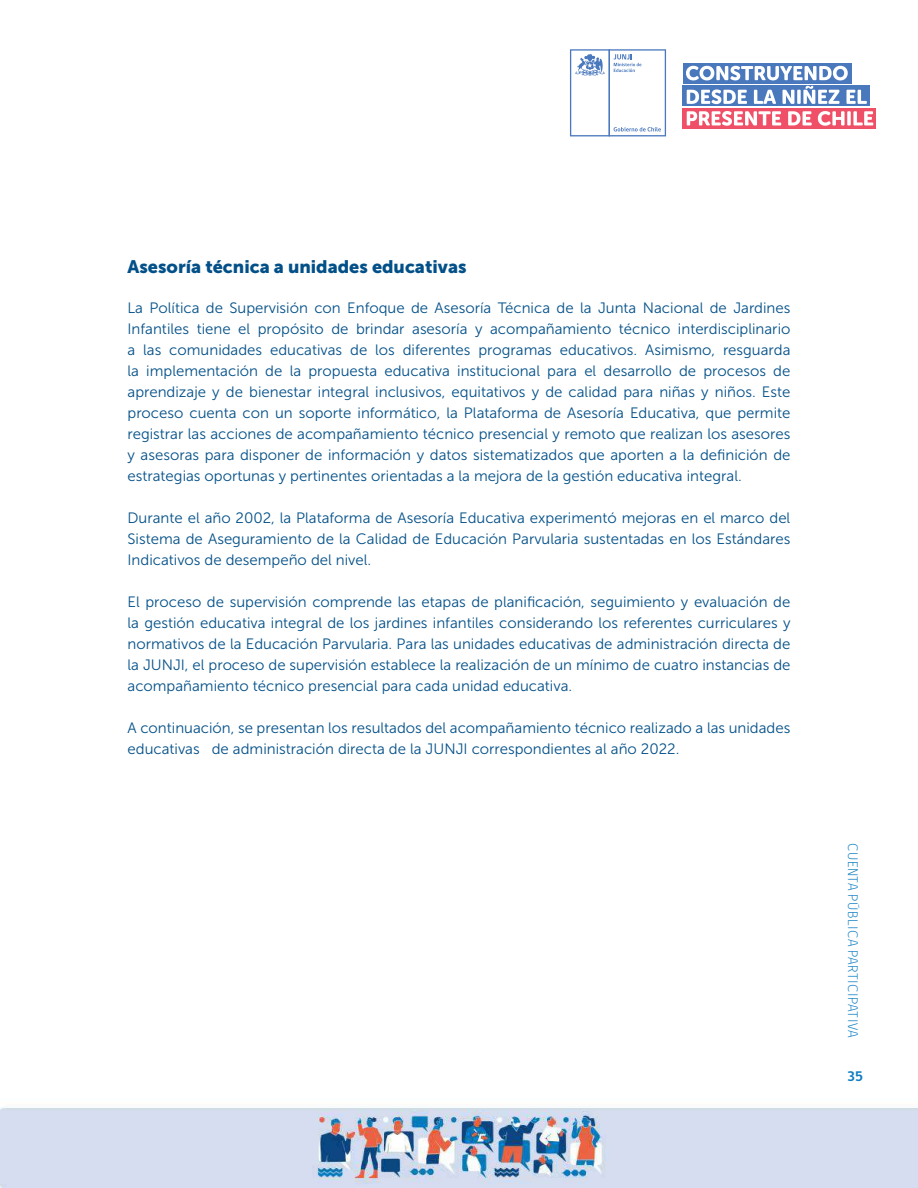
<style>
.page{position:relative;width:918px;height:1188px;background:#fff}
.page>*{position:absolute;margin:0;border:0;box-sizing:border-box;transform-origin:0 0}
.t1{font:18px "Museo Sans 900";color:#035088}
.t2{font:15px/21px "Museo Sans 300";color:#035088;text-align:justify}
.t3{font:300 14.25px "gob CL";letter-spacing:.035em;color:#107ec2}
.t4{font:700 14.25px "gob CL";color:#107ec2}
</style>
<div class="page">
<img style="left:0;top:1107px;width:918px;height:81px">
<svg style="left:570px;top:49px;width:96px;height:87px"></svg>
<div style="left:683px;top:108px;width:193px;height:21px;background:#ef5067"></div>
<div style="left:683px;top:63px;width:168px;height:20px;background:#4a78bd"></div>
<svg style="left:686px;top:66px;width:162px;height:14px"></svg>
<div style="left:683px;top:85px;width:187px;height:21px;background:#4a78bd"></div>
<svg style="left:687px;top:89px;width:60px;height:15px"></svg>
<svg style="left:754px;top:90px;width:22px;height:14px"></svg>
<svg style="left:783px;top:90px;width:11px;height:14px"></svg>
<svg style="left:797px;top:90px;width:4px;height:14px"></svg>
<svg style="left:803px;top:86px;width:37px;height:18px"></svg>
<svg style="left:846px;top:90px;width:21px;height:14px"></svg>
<svg style="left:687px;top:111px;width:94px;height:15px"></svg>
<svg style="left:788px;top:111px;width:24px;height:14px"></svg>
<svg style="left:818px;top:111px;width:27px;height:15px"></svg>
<svg style="left:847px;top:111px;width:4px;height:14px"></svg>
<svg style="left:853px;top:111px;width:20px;height:14px"></svg>
<p class="t1" style="left:128px;top:256px;width:341px">Asesoría técnica a unidades educativas</p>
<p class="t2" style="left:128px;top:298px;width:664px">La Política de Supervisión con Enfoque de Asesoría Técnica de la Junta Nacional de Jardines Infantiles tiene el propósito de brindar asesoría y acompañamiento técnico interdisciplinario a las comunidades educativas de los diferentes programas educativos. Asimismo, resguarda la implementación de la propuesta educativa institucional para el desarrollo de procesos de aprendizaje y de bienestar integral inclusivos, equitativos y de calidad para niñas y niños. Este proceso cuenta con un soporte informático, la Plataforma de Asesoría Educativa, que permite registrar las acciones de acompañamiento técnico presencial y remoto que realizan los asesores y asesoras para disponer de información y datos sistematizados que aporten a la definición de estrategias oportunas y pertinentes orientadas a la mejora de la gestión educativa integral.</p>
<p class="t2" style="left:128px;top:508px;width:664px">Durante el año 2002, la Plataforma de Asesoría Educativa experimentó mejoras en el marco del Sistema de Aseguramiento de la Calidad de Educación Parvularia sustentadas en los Estándares Indicativos de desempeño del nivel.</p>
<p class="t2" style="left:128px;top:592px;width:664px">El proceso de supervisión comprende las etapas de planificación, seguimiento y evaluación de la gestión educativa integral de los jardines infantiles considerando los referentes curriculares y normativos de la Educación Parvularia. Para las unidades educativas de administración directa de la JUNJI, el proceso de supervisión establece la realización de un mínimo de cuatro instancias de acompañamiento técnico presencial para cada unidad educativa.</p>
<p class="t2" style="left:128px;top:718px;width:664px">A continuación, se presentan los resultados del acompañamiento técnico realizado a las unidades educativas de administración directa de la JUNJI correspondientes al año 2022.</p>
<p class="t3" style="left:863px;top:843px;width:196px;rotate:90deg">CUENTA PÚBLICA PARTICIPATIVA</p>
<p class="t4" style="left:847px;top:1067px;width:18px">35</p>
</div>
